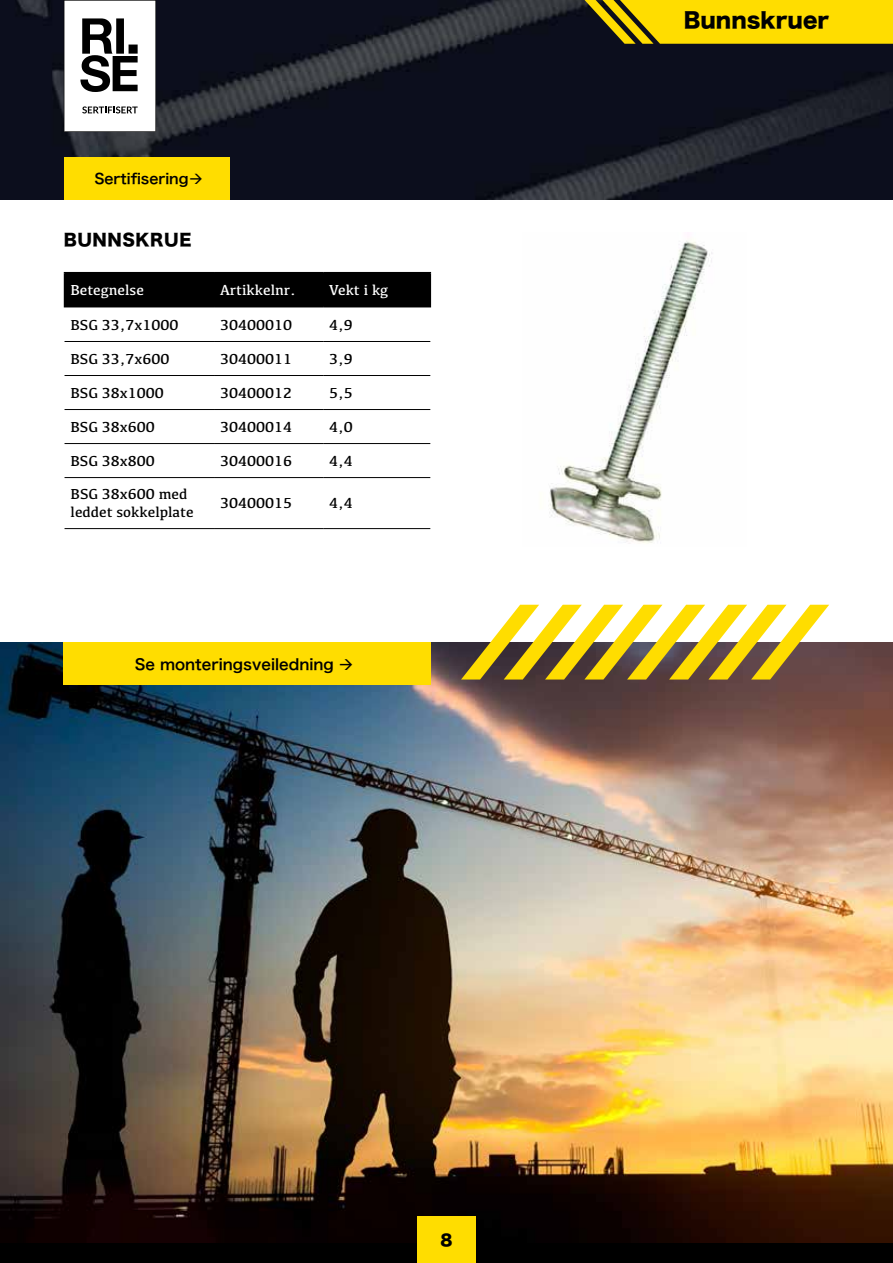
<style>
.page{position:relative;width:893px;height:1263px;background:#fff}
.page>*{position:absolute;margin:0;border:0;box-sizing:border-box;transform-origin:0 0}
.t1{font:21px "Hira Kaku Std N W8";color:#000}
.t2{font:16.5px "Hira Kaku Std N W8";letter-spacing:.03em;color:#000}
.t3{font:15.45px "Hira Kaku Std N W8";color:#000}
.t4{font:15px/18px "Kefa";color:#000}
.t5{font:15px "Kefa";color:#fff}
.t6{font:15px "Hira Kaku Pro W6";color:#000}
.t7{font:14.25px "Hira Kaku Pro W6";color:#000}
</style>
<div class="page">
<img style="left:0;top:0;width:893px;height:200px">
<img style="left:0;top:642px;width:893px;height:602px">
<svg style="left:461px;top:605px;width:368px;height:74px"></svg>
<svg style="left:64px;top:0;width:92px;height:132px"></svg>
<div style="left:0;top:1244px;width:893px;height:19px;background:#000"></div>
<div style="left:417px;top:1216px;width:59px;height:47px;background:#fd0"></div>
<div style="left:65px;top:273px;width:365px;height:33px;background:#000"></div>
<hr style="left:64px;top:272px;width:150px;height:1px;background:#000">
<hr style="left:64px;top:273px;width:1px;height:33px;background:#000">
<hr style="left:214px;top:272px;width:109px;height:1px;background:#000">
<hr style="left:213px;top:273px;width:2px;height:33px;background:#000">
<hr style="left:323px;top:272px;width:108px;height:1px;background:#000">
<hr style="left:322px;top:273px;width:2px;height:33px;background:#000">
<hr style="left:430px;top:273px;width:1px;height:33px;background:#000">
<hr style="left:64px;top:306px;width:150px;height:1px;background:#000">
<hr style="left:214px;top:306px;width:109px;height:1px;background:#000">
<hr style="left:323px;top:306px;width:108px;height:1px;background:#000">
<hr style="left:65px;top:341px;width:149px;height:1px;background:#000">
<hr style="left:214px;top:341px;width:109px;height:1px;background:#000">
<hr style="left:323px;top:341px;width:107px;height:1px;background:#000">
<hr style="left:65px;top:375px;width:149px;height:1px;background:#000">
<hr style="left:214px;top:375px;width:109px;height:1px;background:#000">
<hr style="left:323px;top:375px;width:107px;height:1px;background:#000">
<hr style="left:65px;top:409px;width:149px;height:1px;background:#000">
<hr style="left:214px;top:409px;width:109px;height:1px;background:#000">
<hr style="left:323px;top:409px;width:107px;height:1px;background:#000">
<hr style="left:65px;top:443px;width:149px;height:1px;background:#000">
<hr style="left:214px;top:443px;width:109px;height:1px;background:#000">
<hr style="left:323px;top:443px;width:107px;height:1px;background:#000">
<hr style="left:65px;top:477px;width:149px;height:1px;background:#000">
<hr style="left:214px;top:477px;width:109px;height:1px;background:#000">
<hr style="left:323px;top:477px;width:107px;height:1px;background:#000">
<hr style="left:65px;top:528px;width:149px;height:1px;background:#000">
<hr style="left:214px;top:528px;width:109px;height:1px;background:#000">
<hr style="left:323px;top:528px;width:107px;height:1px;background:#000">
<img style="left:549px;top:241px;width:164px;height:303px">
<div style="left:64px;top:157px;width:166px;height:43px;background:#fd0"></div>
<svg style="left:585px;top:0;width:308px;height:44px;background:#e4c603"></svg>
<div style="left:64px;top:642px;width:367px;height:43px;background:#fd0"></div>
<p class="t7" style="left:94px;top:166px;width:110px">Sertifisering→</p>
<p class="t2" style="left:64px;top:231px;width:129px">BUNNSKRUE</p>
<p class="t5" style="left:71px;top:281px;width:75px">Betegnelse</p>
<p class="t5" style="left:220px;top:281px;width:77px">Artikkelnr.</p>
<p class="t5" style="left:329px;top:281px;width:61px">Vekt i kg</p>
<p class="t4" style="left:71px;top:316px;width:110px">BSG 33,7x1000</p>
<p class="t4" style="left:220px;top:316px;width:74px">30400010</p>
<p class="t4" style="left:329px;top:316px;width:25px">4,9</p>
<p class="t4" style="left:71px;top:350px;width:101px">BSG 33,7x600</p>
<p class="t4" style="left:220px;top:350px;width:74px">30400011</p>
<p class="t4" style="left:329px;top:350px;width:25px">3,9</p>
<p class="t4" style="left:71px;top:384px;width:95px">BSG 38x1000</p>
<p class="t4" style="left:220px;top:384px;width:74px">30400012</p>
<p class="t4" style="left:329px;top:384px;width:25px">5,5</p>
<p class="t4" style="left:71px;top:418px;width:86px">BSG 38x600</p>
<p class="t4" style="left:220px;top:418px;width:74px">30400014</p>
<p class="t4" style="left:329px;top:418px;width:25px">4,0</p>
<p class="t4" style="left:71px;top:452px;width:86px">BSG 38x800</p>
<p class="t4" style="left:220px;top:452px;width:74px">30400016</p>
<p class="t4" style="left:329px;top:452px;width:25px">4,4</p>
<p class="t4" style="left:71px;top:485px;width:125px">BSG 38x600 med leddet sokkelplate</p>
<p class="t4" style="left:220px;top:494px;width:74px">30400015</p>
<p class="t4" style="left:329px;top:494px;width:25px">4,4</p>
<p class="t6" style="left:135px;top:651px;width:220px">Se monteringsveiledning →</p>
<p class="t3" style="left:440px;top:1232px;width:13px">8</p>
<h1 class="t1" style="left:684px;top:9px;width:147px">Bunnskruer</h1>
</div>
